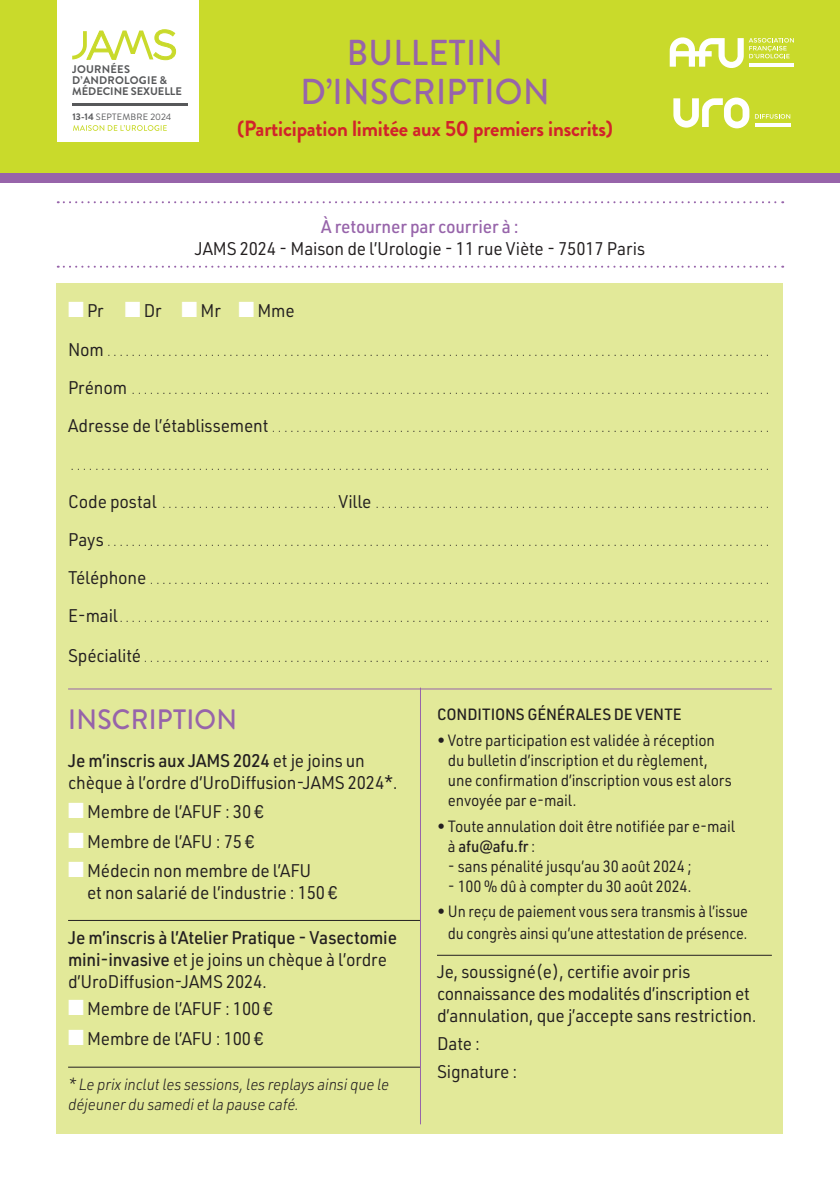
<style>
.page{position:relative;width:840px;height:1191px;background:#fff}
.page>*{position:absolute;margin:0;border:0;box-sizing:border-box;transform-origin:0 0}
.t1{font:500 36px/39.4px "Brandon Grotesque";letter-spacing:.01em;color:#9764aa;text-align:center;scale:.95 1}
.t2{font:500 28px "Brandon Grotesque";letter-spacing:.01em;color:#9764aa;scale:.95 1}
.t3{font:700 22px "Brandon Grotesque";letter-spacing:-.01em;color:#d1232a;scale:.95 1}
.t4{font:18px/22px "URWDIN";letter-spacing:-.01em;color:#231f20;scale:.95 1}
.t5{font:18px/22px "URWDIN";letter-spacing:-.01em;color:#231f20;scale:.94 1}
.t6{font:500 18px/22px "URWDIN";letter-spacing:-.01em;color:#231f20;scale:.95 1}
.t7{font:500 18px "URWDIN";letter-spacing:-.01em;color:#9764aa;scale:.95 1}
.t8{font:16px/20px "URWDIN";letter-spacing:-.01em;color:#231f20;scale:.95 1}
.t9{font:italic 300 16px/20px "URWDIN";letter-spacing:-.01em;color:#231f20;scale:.93 1}
.t10{font:16px "URWDIN";letter-spacing:-.01em;color:#231f20;scale:.93 1}
.t11{font:500 16px "URWDIN";letter-spacing:-.01em;color:#231f20;scale:.95 1}
.t12{font:300 14px "URWDIN";color:#231f20;scale:.95 1}
.t13{font:700 11px/11px "Brandon Grotesque";letter-spacing:.02em;color:#57585a}
.t14{font:9.2px "Brandon Grotesque";letter-spacing:.02em;color:#57585a}
.s1{font-weight:700;font-size:9.6px}
.s2{font-size:9.4px}
.s3{color:#fff}
.s4{font-weight:400;font-size:18px}
.s5{font-weight:500}
.s6{font-weight:400}
</style>
<div class="page">
<div style="left:0;top:0;width:839px;height:183px;background:#c9da2b"></div>
<div style="left:0;top:173px;width:839px;height:10px;background:#9764aa"></div>
<div style="left:57px;top:0;width:141px;height:142px;background:#fff"></div>
<hr style="left:72px;top:103px;width:116px;height:3px;background:#57585a">
<svg style="left:72px;top:30px;width:104px;height:30px"></svg>
<svg style="left:73px;top:125px;width:94px;height:6px"></svg>
<svg style="left:669px;top:37px;width:124px;height:31px"></svg>
<hr style="left:748px;top:63px;width:45px;height:4px;background:#fff">
<svg style="left:58px;top:201px;width:724px;height:2px"></svg>
<svg style="left:58px;top:266px;width:724px;height:2px"></svg>
<svg style="left:673px;top:98px;width:116px;height:30px"></svg>
<div style="left:57px;top:283px;width:725px;height:851px;background:#e2e999"></div>
<hr style="left:68px;top:688px;width:703px;height:1px;background:#9764aa">
<hr style="left:68px;top:920px;width:352px;height:1px;background:#231f20">
<hr style="left:68px;top:1066px;width:352px;height:1px;background:#231f20">
<hr style="left:420px;top:687px;width:1px;height:437px;background:#9764aa">
<hr style="left:437px;top:954px;width:334px;height:1px;background:#231f20">
<p class="t13" style="left:72px;top:64px;width:111px">JOURNÉES<br>D’ANDROLOGIE &amp;<br>MÉDECINE SEXUELLE</p>
<p class="t14" style="left:72px;top:111px;width:100px"><span class="s1">13-14</span> SEPTEMBRE <span class="s2">2024</span></p>
<h1 class="t1" style="left:300px;top:33px;width:264px">BULLETIN<br>D’INSCRIPTION</h1>
<h3 class="t3" style="left:237px;top:113px;width:397px">(Participation limitée aux 50 premiers inscrits)</h3>
<p class="t7" style="left:321px;top:214px;width:209px">À retourner par courrier à :</p>
<p class="t4" style="left:195px;top:237px;width:475px">JAMS 2024 - Maison de l’Urologie - 11 rue Viète - 75017 Paris</p>
<p class="t4" style="left:68px;top:299px;width:240px"><span class="s3">■</span> Pr <span class="s3">■</span> Dr <span class="s3">■</span> Mr <span class="s3">■</span> Mme</p>
<p class="t12" style="left:68px;top:342px;width:733px"><span class="s4">Nom</span> . . . . . . . . . . . . . . . . . . . . . . . . . . . . . . . . . . . . . . . . . . . . . . . . . . . . . . . . . . . . . . . . . . . . . . . . . . . . . . . . . . . . . . . . . . . . . . . . . . . . . . . . . . . .</p>
<p class="t12" style="left:68px;top:380px;width:733px"><span class="s4">Prénom</span> . . . . . . . . . . . . . . . . . . . . . . . . . . . . . . . . . . . . . . . . . . . . . . . . . . . . . . . . . . . . . . . . . . . . . . . . . . . . . . . . . . . . . . . . . . . . . . . . . . . . . . . .</p>
<p class="t12" style="left:68px;top:418px;width:733px"><span class="s4">Adresse de l’établissement</span> . . . . . . . . . . . . . . . . . . . . . . . . . . . . . . . . . . . . . . . . . . . . . . . . . . . . . . . . . . . . . . . . . . . . . . . . . . . . . . . . .</p>
<p class="t12" style="left:71px;top:456px;width:733px">...................................................................................................................</p>
<p class="t12" style="left:68px;top:494px;width:733px"><span class="s4">Code postal</span> . . . . . . . . . . . . . . . . . . . . . . . . . . . . <span class="s4">Ville</span> . . . . . . . . . . . . . . . . . . . . . . . . . . . . . . . . . . . . . . . . . . . . . . . . . . . . . . . . . . . . . . . .</p>
<p class="t12" style="left:68px;top:532px;width:733px"><span class="s4">Pays</span> . . . . . . . . . . . . . . . . . . . . . . . . . . . . . . . . . . . . . . . . . . . . . . . . . . . . . . . . . . . . . . . . . . . . . . . . . . . . . . . . . . . . . . . . . . . . . . . . . . . . . . . . . . . .</p>
<p class="t12" style="left:68px;top:570px;width:733px"><span class="s4">Téléphone</span> . . . . . . . . . . . . . . . . . . . . . . . . . . . . . . . . . . . . . . . . . . . . . . . . . . . . . . . . . . . . . . . . . . . . . . . . . . . . . . . . . . . . . . . . . . . . . . . . . . . . .</p>
<p class="t12" style="left:68px;top:608px;width:733px"><span class="s4">E-mail</span> . . . . . . . . . . . . . . . . . . . . . . . . . . . . . . . . . . . . . . . . . . . . . . . . . . . . . . . . . . . . . . . . . . . . . . . . . . . . . . . . . . . . . . . . . . . . . . . . . . . . . . . . . .</p>
<p class="t12" style="left:68px;top:648px;width:733px"><span class="s4">Spécialité</span> . . . . . . . . . . . . . . . . . . . . . . . . . . . . . . . . . . . . . . . . . . . . . . . . . . . . . . . . . . . . . . . . . . . . . . . . . . . . . . . . . . . . . . . . . . . . . . . . . . . . . .</p>
<h2 class="t2" style="left:68px;top:700px;width:179px">INSCRIPTION</h2>
<p class="t4" style="left:68px;top:749px;width:348px"><span class="s5">Je m’inscris aux JAMS 2024</span> et je joins un chèque à l’ordre d’UroDiffusion-JAMS 2024*.</p>
<p class="t4" style="left:68px;top:800px;width:207px"><span class="s3">■</span> Membre de l’AFUF : 30 €</p>
<p class="t4" style="left:68px;top:829px;width:197px"><span class="s3">■</span> Membre de l’AFU : 75 €</p>
<p class="t4" style="left:87px;top:859px;width:265px;text-indent:-19px"><span class="s3">■</span> Médecin non membre de l’AFU<br>et non salarié de l’industrie : 150 €</p>
<p class="t6" style="left:68px;top:925px;width:347px">Je m’inscris à l’Atelier Pratique - Vasectomie mini-invasive <span class="s6">et je joins un chèque à l’ordre d’UroDiffusion-JAMS 2024.</span></p>
<p class="t4" style="left:68px;top:997px;width:217px"><span class="s3">■</span> Membre de l’AFUF : 100 €</p>
<p class="t4" style="left:68px;top:1026px;width:207px"><span class="s3">■</span> Membre de l’AFU : 100 €</p>
<p class="t9" style="left:68px;top:1074px;width:346px">* Le prix inclut les sessions, les replays ainsi que le déjeuner du samedi et la pause café.</p>
<p class="t11" style="left:437px;top:704px;width:259px">CONDITIONS GÉNÉRALES DE VENTE</p>
<p class="t8" style="left:447px;top:730px;width:300px;text-indent:-11px">• Votre participation est validée à réception du bulletin d’inscription et du règlement, une confirmation d’inscription vous est alors envoyée par e-mail.</p>
<p class="t8" style="left:447px;top:815px;width:303px;text-indent:-11px">• Toute annulation doit être notifiée par e-mail à <span class="s5">afu@afu.fr</span> :</p>
<p class="t10" style="left:447px;top:855px;width:263px">- sans pénalité jusqu’au 30 août 2024 ;</p>
<p class="t10" style="left:447px;top:875px;width:263px">- 100 % dû à compter du 30 août 2024.</p>
<p class="t8" style="left:437px;top:900px;width:329px;line-height:22px;text-align:right">• Un reçu de paiement vous sera transmis à l’issue du congrès ainsi qu’une attestation de présence.</p>
<p class="t5" style="left:437px;top:960px;width:341px">Je, soussigné(e), certifie avoir pris connaissance des modalités d’inscription et d’annulation, que j’accepte sans restriction.</p>
<p class="t4" style="left:437px;top:1029px;width:86px;line-height:27.6px">Date :<br>Signature :</p>
</div>
